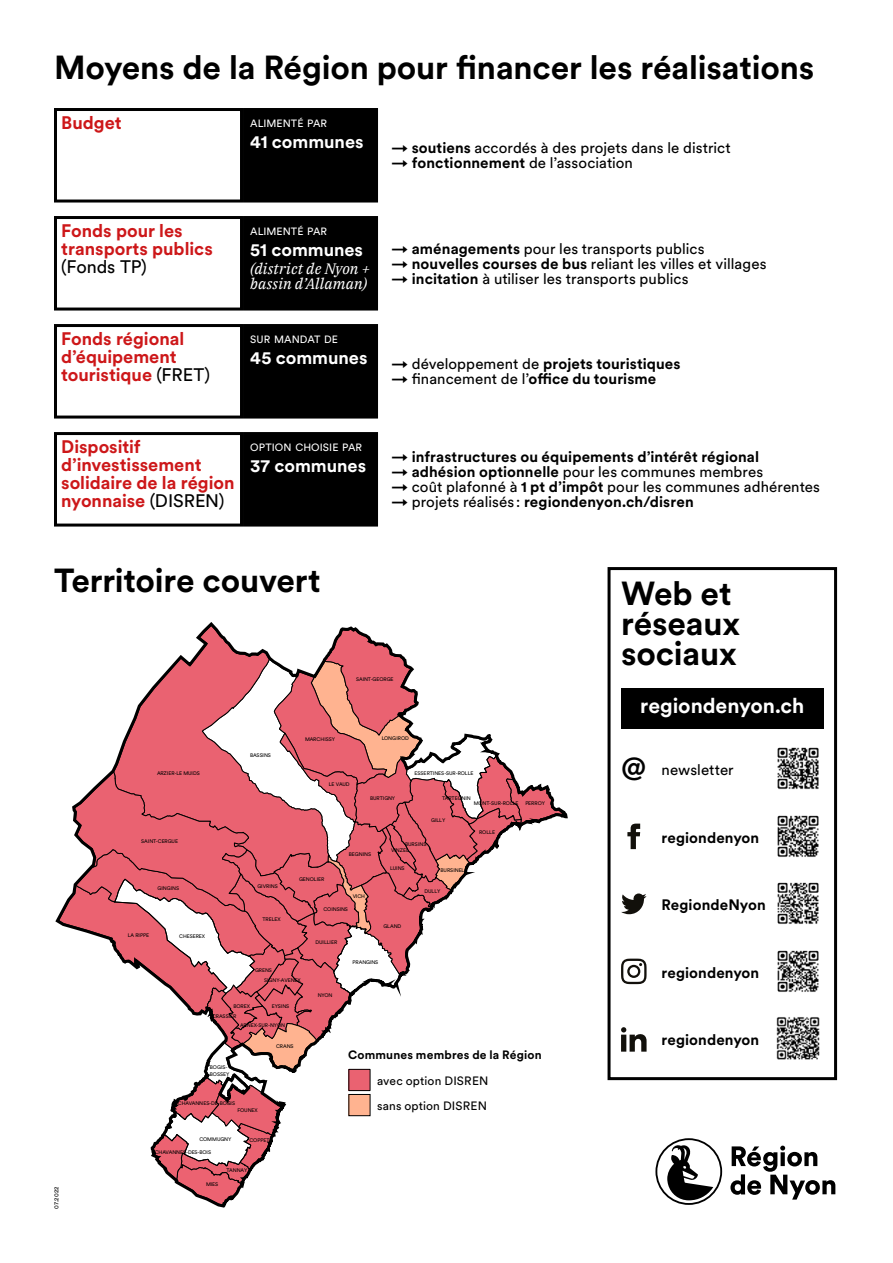
<style>
.page{position:relative;width:893px;height:1263px;background:#fff}
.page>*{position:absolute;margin:0;border:0;box-sizing:border-box;transform-origin:0 0}
.t1{font:700 33px/30px "Circular XX";letter-spacing:-.005em;color:#000}
.t2{font:700 21px "Circular XX";color:#fff}
.t3{font:700 18px/18px "Circular XX";color:#cd1719}
.t4{font:700 18px "Circular XX";color:#fff}
.t5{font:18px "Circular XX";letter-spacing:-.005em;color:#000}
.t6{font:15px "Circular XX";letter-spacing:.005em;color:#000}
.t7{font:700 15px "Circular XX";letter-spacing:.005em;color:#000}
.t8{font:italic 15px/15px "IBM Plex Serif";letter-spacing:.01em;color:#fff}
.t9{font:12px/25px "Circular XX";letter-spacing:.015em;color:#000}
.t10{font:700 12px "Circular XX";letter-spacing:.015em;color:#000}
.t11{font:10.5px "Circular XX";letter-spacing:.005em;color:#fff}
.t12{font:6px "Circular XX";letter-spacing:.025em;color:#000}
.t13{font:5.1px/6.1px "Circular XX";letter-spacing:-.01em;color:#000}
.t14{font:5.1px "Circular XX";letter-spacing:-.03em;color:#000}
.s1{font-weight:400;color:#000}
.s2{font-weight:700}
.s3{font-weight:400}
.s4{font-weight:500;font-size:30px}
</style>
<div class="page">
<div style="left:54px;top:324px;width:189px;height:94px;border:3px solid #000"></div>
<div style="left:54px;top:216px;width:189px;height:94px;border:3px solid #000"></div>
<div style="left:244px;top:218px;width:132px;height:91px;background:#000"></div>
<div style="left:243px;top:216px;width:135px;height:94px;border:3px solid #000"></div>
<div style="left:244px;top:326px;width:132px;height:91px;background:#000"></div>
<div style="left:243px;top:324px;width:135px;height:94px;border:3px solid #000"></div>
<svg style="left:55px;top:622px;width:513px;height:586px"></svg>
<div style="left:349px;top:1069px;width:21px;height:21px;background:#ea6271"></div>
<div style="left:348px;top:1069px;width:22px;height:22px;border:1px solid #000"></div>
<div style="left:349px;top:1094px;width:21px;height:22px;background:#ffb390"></div>
<div style="left:348px;top:1094px;width:22px;height:22px;border:1px solid #000"></div>
<svg style="left:655px;top:1138px;width:67px;height:67px"></svg>
<svg style="left:730px;top:1145px;width:105px;height:54px"></svg>
<div style="left:608px;top:567px;width:229px;height:513px;border:3px solid #000"></div>
<div style="left:621px;top:688px;width:203px;height:41px;background:#000"></div>
<svg style="left:627px;top:824px;width:13px;height:25px"></svg>
<svg style="left:621px;top:893px;width:26px;height:21px"></svg>
<img style="left:777px;top:815px;width:42px;height:42px">
<img style="left:777px;top:882px;width:42px;height:42px">
<svg style="left:621px;top:959px;width:26px;height:25px"></svg>
<svg style="left:621px;top:1027px;width:26px;height:25px"></svg>
<img style="left:777px;top:950px;width:42px;height:42px">
<img style="left:776px;top:1017px;width:44px;height:43px">
<img style="left:777px;top:747px;width:42px;height:43px">
<div style="left:54px;top:432px;width:189px;height:94px;border:3px solid #000"></div>
<div style="left:244px;top:434px;width:132px;height:91px;background:#000"></div>
<div style="left:243px;top:432px;width:135px;height:94px;border:3px solid #000"></div>
<div style="left:54px;top:108px;width:189px;height:94px;border:3px solid #000"></div>
<div style="left:244px;top:110px;width:132px;height:91px;background:#000"></div>
<div style="left:243px;top:108px;width:135px;height:94px;border:3px solid #000"></div>
<h1 class="t1" style="left:54px;top:51px;width:762px">Moyens de la Région pour financer les réalisations</h1>
<h3 class="t3" style="left:61px;top:113px;width:62px">Budget</h3>
<h3 class="t3" style="left:61px;top:221px;width:153px">Fonds pour les transports publics</h3>
<h3 class="t5" style="left:61px;top:254px;width:87px">(Fonds TP)</h3>
<h3 class="t3" style="left:61px;top:329px;width:150px">Fonds régional d’équipement touristique <span class="s1">(FRET)</span></h3>
<h3 class="t11" style="left:250px;top:116px;width:78px">ALIMENTÉ PAR</h3>
<h3 class="t4" style="left:250px;top:129px;width:115px">41 communes</h3>
<h3 class="t11" style="left:250px;top:224px;width:78px">ALIMENTÉ PAR</h3>
<h3 class="t4" style="left:250px;top:237px;width:114px">51 communes</h3>
<h3 class="t8" style="left:250px;top:259px;width:121px">(district de Nyon + bassin d’Allaman)</h3>
<h3 class="t11" style="left:250px;top:332px;width:89px">SUR MANDAT DE</h3>
<h3 class="t4" style="left:250px;top:345px;width:119px">45 communes</h3>
<h3 class="t6" style="left:392px;top:138px;width:341px"><span class="s2">→ soutiens</span> accordés à des projets dans le district</h3>
<h3 class="t7" style="left:392px;top:153px;width:243px">→ fonctionnement <span class="s3">de l’association</span></h3>
<h3 class="t6" style="left:392px;top:239px;width:315px"><span class="s2">→ aménagements</span> pour les transports publics</h3>
<h3 class="t6" style="left:392px;top:254px;width:376px"><span class="s2">→ nouvelles courses de bus</span> reliant les villes et villages</h3>
<h3 class="t6" style="left:392px;top:269px;width:298px"><span class="s2">→ incitation</span> à utiliser les transports publics</h3>
<h3 class="t7" style="left:392px;top:354px;width:291px">→ <span class="s3">développement de</span> projets touristiques</h3>
<h3 class="t7" style="left:392px;top:369px;width:266px">→ <span class="s3">financement de l’</span>office du tourisme</h3>
<h3 class="t3" style="left:61px;top:437px;width:175px">Dispositif d’investissement solidaire de la région nyonnaise <span class="s1">(DISREN)</span></h3>
<h3 class="t7" style="left:392px;top:447px;width:369px">→ infrastructures ou équipements d’intérêt régional</h3>
<h3 class="t11" style="left:250px;top:440px;width:113px">OPTION CHOISIE PAR</h3>
<h3 class="t4" style="left:250px;top:453px;width:117px">37 communes</h3>
<h3 class="t6" style="left:392px;top:462px;width:373px"><span class="s2">→ adhésion optionnelle</span> pour les communes membres</h3>
<h3 class="t6" style="left:392px;top:477px;width:430px"><span class="s2">→</span> coût plafonné à <span class="s2">1 pt d’impôt</span> pour les communes adhérentes</h3>
<h3 class="t7" style="left:392px;top:492px;width:304px">→ <span class="s3">projets réalisés :</span> regiondenyon.ch/disren</h3>
<h1 class="t1" style="left:54px;top:564px;width:268px">Territoire couvert</h1>
<p class="t13" style="left:356px;top:676px;width:39px">SAINT-GEORGE</p>
<p class="t13" style="left:157px;top:770px;width:44px">ARZIER-LE MUIDS</p>
<p class="t13" style="left:141px;top:838px;width:38px">SAINT-CERGUE</p>
<p class="t13" style="left:158px;top:885px;width:23px">GINGINS</p>
<p class="t13" style="left:128px;top:932px;width:23px">LA RIPPE</p>
<p class="t13" style="left:179px;top:932px;width:27px">CHESEREX</p>
<p class="t13" style="left:250px;top:751px;width:22px">BASSINS</p>
<p class="t13" style="left:257px;top:883px;width:22px">GIVRINS</p>
<p class="t13" style="left:263px;top:915px;width:20px">TRELEX</p>
<p class="t13" style="left:255px;top:967px;width:18px">GRENS</p>
<p class="t13" style="left:305px;top:736px;width:32px">MARCHISSY</p>
<p class="t13" style="left:382px;top:734px;width:29px">LONGIROD</p>
<p class="t13" style="left:329px;top:780px;width:22px">LE VAUD</p>
<p class="t14" style="left:370px;top:795px;width:27px">BURTIGNY</p>
<p class="t13" style="left:415px;top:770px;width:60px">ESSERTINES-SUR-ROLLE</p>
<p class="t13" style="left:442px;top:795px;width:30px">TARTEGNIN</p>
<p class="t13" style="left:474px;top:800px;width:46px">MONT-SUR-ROLLE</p>
<p class="t13" style="left:525px;top:800px;width:21px">PERROY</p>
<p class="t13" style="left:431px;top:817px;width:16px">GILLY</p>
<p class="t13" style="left:405px;top:841px;width:23px">BURSINS</p>
<p class="t13" style="left:479px;top:829px;width:17px">ROLLE</p>
<p class="t13" style="left:299px;top:876px;width:27px">GENOLIER</p>
<p class="t13" style="left:349px;top:851px;width:24px">BEGNINS</p>
<p class="t13" style="left:353px;top:893px;width:14px">VICH</p>
<p class="t13" style="left:324px;top:906px;width:26px">COINSINS</p>
<p class="t13" style="left:316px;top:939px;width:23px">DUILLIER</p>
<p class="t13" style="left:391px;top:847px;width:19px">VINZEL</p>
<p class="t13" style="left:390px;top:865px;width:16px">LUINS</p>
<p class="t13" style="left:383px;top:922px;width:19px">GLAND</p>
<p class="t13" style="left:353px;top:959px;width:27px">PRANGINS</p>
<p class="t13" style="left:441px;top:867px;width:25px">BURSINEL</p>
<p class="t13" style="left:424px;top:888px;width:18px">DULLY</p>
<p class="t13" style="left:233px;top:1003px;width:18px">BOREX</p>
<p class="t13" style="left:264px;top:977px;width:38px">SIGNY-AVENEX</p>
<p class="t13" style="left:272px;top:1003px;width:19px">EYSINS</p>
<p class="t13" style="left:318px;top:992px;width:16px">NYON</p>
<p class="t13" style="left:212px;top:1013px;width:26px">CRASSIER</p>
<p class="t13" style="left:240px;top:1022px;width:46px">ARNEX-SUR-NYON</p>
<p class="t12" style="left:52px;top:1209px;width:24px;rotate:-90deg">07.2022</p>
<p class="t13" style="left:210px;top:1064px;width:21px">BOGIS-<br>BOSSEY</p>
<p class="t13" style="left:178px;top:1100px;width:59px">CHAVANNES-DE-BOGIS</p>
<p class="t13" style="left:237px;top:1106px;width:22px">FOUNEX</p>
<p class="t13" style="left:276px;top:1042px;width:19px">CRANS</p>
<p class="t14" style="left:199px;top:1135px;width:33px">COMMUGNY</p>
<p class="t13" style="left:155px;top:1149px;width:58px">CHAVANNES-DES-BOIS</p>
<p class="t13" style="left:250px;top:1137px;width:21px">COPPET</p>
<p class="t13" style="left:206px;top:1181px;width:14px">MIES</p>
<p class="t13" style="left:227px;top:1166px;width:22px">TANNAY</p>
<h3 class="t10" style="left:348px;top:1046px;width:195px">Communes membres de la Région</h3>
<h3 class="t9" style="left:377px;top:1067px;width:113px">avec option DISREN sans option DISREN</h3>
<h1 class="t1" style="left:621px;top:577px;width:121px">Web et réseaux sociaux</h1>
<h2 class="t2" style="left:640px;top:691px;width:166px">regiondenyon.ch</h2>
<h3 class="t6" style="left:621px;top:760px;width:114px"><span class="s4">@</span> newsletter</h3>
<h3 class="t7" style="left:662px;top:827px;width:99px">regiondenyon</h3>
<h3 class="t7" style="left:662px;top:895px;width:106px">RegiondeNyon</h3>
<h3 class="t7" style="left:662px;top:962px;width:99px">regiondenyon</h3>
<h3 class="t7" style="left:662px;top:1030px;width:99px">regiondenyon</h3>
</div>
